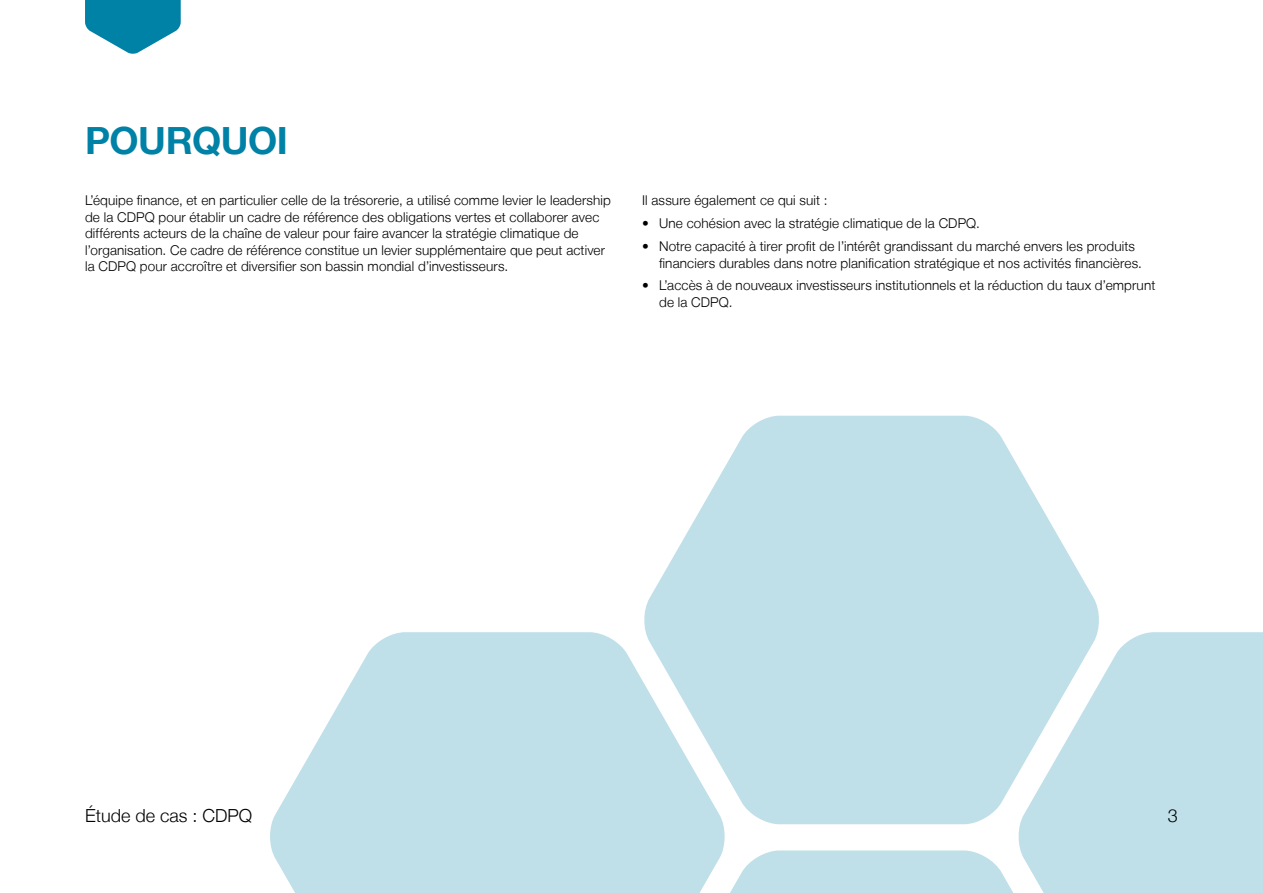
<style>
.page{position:relative;width:1263px;height:893px;background:#fff}
.page>*{position:absolute;margin:0;border:0;box-sizing:border-box;transform-origin:0 0}
.H2_Page_heading{font:700 37.5px "Helvetica Neue LT";letter-spacing:-.015em;color:#0081a6}
.t1{font:300 18px "Helvetica Neue LT";color:#000}
.body{font:300 13.5px/16.5px "Helvetica Neue LT";letter-spacing:.01em;color:#000}
</style>
<div class="page">
<svg style="left:644px;top:416px;width:455px;height:408px;background:#c8e3ec"></svg>
<svg style="left:730px;top:850px;width:283px;height:43px;background:#c6e2eb"></svg>
<svg style="left:270px;top:632px;width:456px;height:261px;background:#c8e3ec"></svg>
<svg style="left:1017px;top:632px;width:246px;height:261px;background:#c4e1eb"></svg>
<svg style="left:85px;top:0;width:96px;height:54px"></svg>
<h2 class="H2_Page_heading" style="left:85px;top:118px;width:204px">POURQUOI</h2>
<p class="body" style="left:85px;top:192px;width:527px">L’équipe finance, et en particulier celle de la trésorerie, a utilisé comme levier le leadership de la CDPQ pour établir un cadre de référence des obligations vertes et collaborer avec différents acteurs de la chaîne de valeur pour faire avancer la stratégie climatique de l’organisation. Ce cadre de référence constitue un levier supplémentaire que peut activer la CDPQ pour accroître et diversifier son bassin mondial d’investisseurs.</p>
<p class="body" style="left:642px;top:192px;width:187px">Il assure également ce qui suit :</p>
<p class="body" style="left:642px;top:215px;width:339px">• Une cohésion avec la stratégie climatique de la CDPQ.</p>
<p class="body" style="left:659px;top:238px;width:484px;text-indent:-17px">• Notre capacité à tirer profit de l’intérêt grandissant du marché envers les produits financiers durables dans notre planification stratégique et nos activités financières.</p>
<p class="body" style="left:659px;top:277px;width:498px;text-indent:-17px">• L’accès à de nouveaux investisseurs institutionnels et la réduction du taux d’emprunt de la CDPQ.</p>
<h2 class="t1" style="left:85px;top:804px;width:169px">Étude de cas : CDPQ</h2>
<h2 class="t1" style="left:1168px;top:804px;width:12px">3</h2>
</div>
